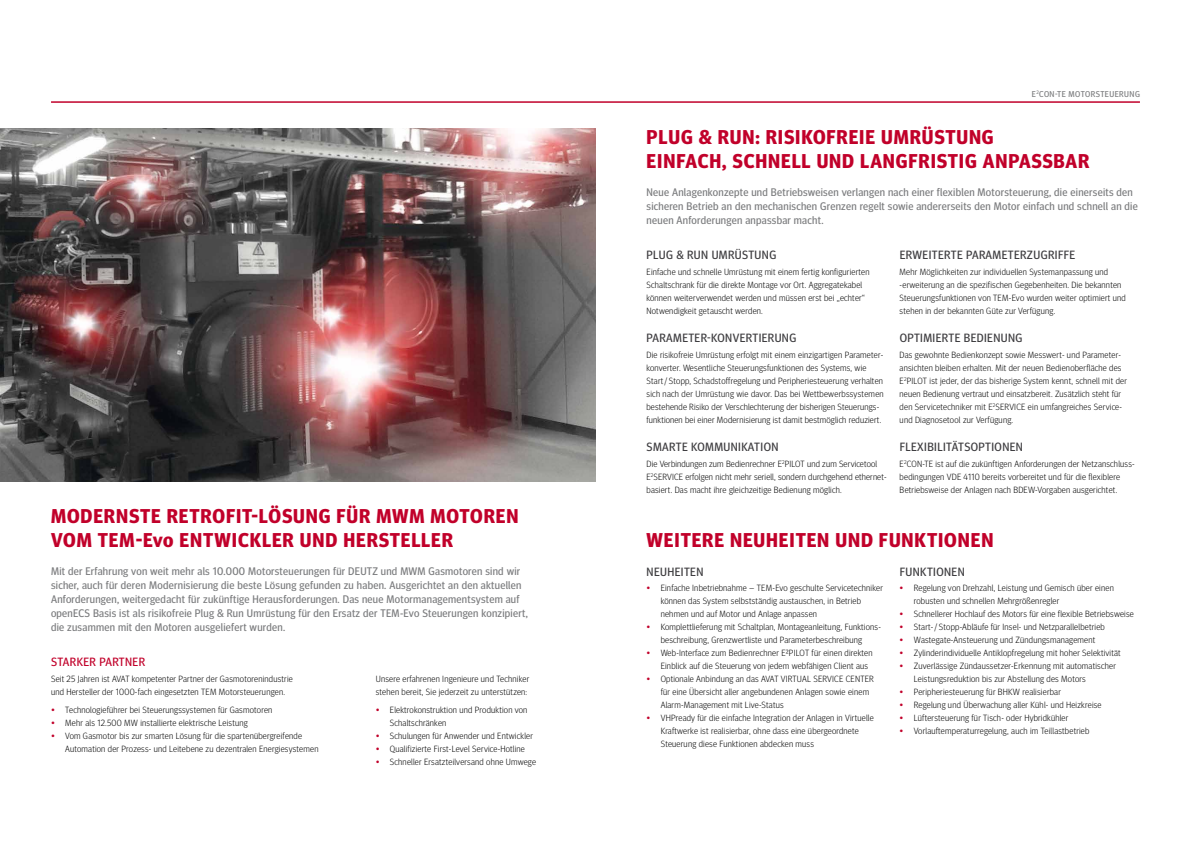
<style>
.page{position:relative;width:1191px;height:842px;background:#fff}
.page>*{position:absolute;margin:0;border:0;box-sizing:border-box;transform-origin:0 0}
.t1{font:700 20px/24px "Meta Headline OT";letter-spacing:.045em;color:#c1002a}
.t2{font:12px "Meta Headline OT";letter-spacing:.035em;color:#3e3d40}
.t3{font:12px "Meta Headline OT";letter-spacing:.035em;color:#c1002a}
.t4{font:11px/14px "Meta Headline OT";letter-spacing:.025em;color:#7b7c7e}
.t5{font:300 9px/13px "Meta Headline OT";letter-spacing:.025em;color:#000}
.t6{font:8.5px "Meta Headline OT";letter-spacing:.055em;color:#7b7c7e}
.s1{color:#c1002a}
</style>
<div class="page">
<hr style="left:51px;top:101px;width:1089px;height:2px;background:#c1002a">
<img style="left:0;top:128px;width:595px;height:353px">
<h1 class="t1" style="left:51px;top:505px;width:469px">MODERNSTE RETROFIT-LÖSUNG FÜR MWM MOTOREN<br>VOM TEM-Evo ENTWICKLER UND HERSTELLER</h1>
<p class="t4" style="left:51px;top:564px;width:478px">Mit der Erfahrung von weit mehr als 10.000 Motorsteuerungen für DEUTZ und MWM Gasmotoren sind wir sicher, auch für deren Modernisierung die beste Lösung gefunden zu haben. Ausgerichtet an den aktuellen Anforderungen, weitergedacht für zukünftige Herausforderungen. Das neue Motormanagementsystem auf openECS Basis ist als risikofreie Plug &amp; Run Umrüstung für den Ersatz der TEM-Evo Steuerungen konzipiert, die zusammen mit den Motoren ausgeliefert wurden.</p>
<h2 class="t3" style="left:51px;top:654px;width:95px">STARKER PARTNER</h2>
<p class="t5" style="left:51px;top:672px;width:243px">Seit 25 Jahren ist AVAT kompetenter Partner der Gasmotorenindustrie und Hersteller der 1000-fach eingesetzten TEM Motorsteuerungen.</p>
<p class="t5" style="left:51px;top:703px;width:223px"><span class="s1">•</span> Technologieführer bei Steuerungssystemen für Gasmotoren</p>
<p class="t5" style="left:51px;top:716px;width:198px"><span class="s1">•</span> Mehr als 12.500 MW installierte elektrische Leistung</p>
<p class="t5" style="left:65px;top:729px;width:255px;text-indent:-14px"><span class="s1">•</span> Vom Gasmotor bis zur smarten Lösung für die spartenübergreifende<br>Automation der Prozess- und Leitebene zu dezentralen Energiesystemen</p>
<p class="t5" style="left:376px;top:672px;width:155px">Unsere erfahrenen Ingenieure und Techniker stehen bereit, Sie jederzeit zu unterstützen:</p>
<p class="t5" style="left:390px;top:703px;width:139px;text-indent:-14px"><span class="s1">•</span> Elektrokonstruktion und Produktion von<br>Schaltschränken</p>
<p class="t5" style="left:376px;top:729px;width:159px"><span class="s1">•</span> Schulungen für Anwender und Entwickler</p>
<p class="t5" style="left:376px;top:742px;width:151px"><span class="s1">•</span> Qualifizierte First-Level Service-Hotline</p>
<p class="t5" style="left:376px;top:755px;width:162px"><span class="s1">•</span> Schneller Ersatzteilversand ohne Umwege</p>
<p class="t6" style="left:1032px;top:89px;width:109px">E<sup>2</sup>CON-TE MOTORSTEUERUNG</p>
<h1 class="t1" style="left:646px;top:126px;width:444px">PLUG &amp; RUN: RISIKOFREIE UMRÜSTUNG<br>EINFACH, SCHNELL UND LANGFRISTIG ANPASSBAR</h1>
<p class="t4" style="left:646px;top:185px;width:493px">Neue Anlagenkonzepte und Betriebsweisen verlangen nach einer flexiblen Motorsteuerung, die einerseits den sicheren Betrieb an den mechanischen Grenzen regelt sowie andererseits den Motor einfach und schnell an die neuen Anforderungen anpassbar macht.</p>
<h2 class="t2" style="left:646px;top:248px;width:131px">PLUG &amp; RUN UMRÜSTUNG</h2>
<p class="t5" style="left:646px;top:265px;width:224px">Einfache und schnelle Umrüstung mit einem fertig konfigurierten Schaltschrank für die direkte Montage vor Ort. Aggregatekabel können weiterverwendet werden und müssen erst bei „echter“ Notwendigkeit getauscht werden.</p>
<h2 class="t2" style="left:646px;top:331px;width:151px">PARAMETER-KONVERTIERUNG</h2>
<p class="t5" style="left:646px;top:348px;width:239px">Die risikofreie Umrüstung erfolgt mit einem einzigartigen Parameter&shy;konverter. Wesentliche Steuerungsfunktionen des Systems, wie Start / Stopp, Schadstoffregelung und Peripheriesteuerung verhalten sich nach der Umrüstung wie davor. Das bei Wettbewerbssystemen bestehende Risiko der Verschlechterung der bisherigen Steuerungs&shy;funktionen bei einer Modernisierung ist damit bestmöglich reduziert.</p>
<h2 class="t2" style="left:646px;top:439px;width:133px">SMARTE KOMMUNIKATION</h2>
<p class="t5" style="left:646px;top:457px;width:242px">Die Verbindungen zum Bedienrechner E<sup>2</sup>PILOT und zum Servicetool<br>E<sup>2</sup>SERVICE erfolgen nicht mehr seriell, sondern durchgehend ethernet&shy;basiert. Das macht ihre gleichzeitige Bedienung möglich.</p>
<h2 class="t2" style="left:899px;top:248px;width:177px">ERWEITERTE PARAMETERZUGRIFFE</h2>
<p class="t5" style="left:899px;top:265px;width:228px">Mehr Möglichkeiten zur individuellen Systemanpassung und -erweiterung an die spezifischen Gegebenheiten. Die bekannten Steuerungsfunktionen von TEM-Evo wurden weiter optimiert und stehen in der bekannten Güte zur Verfügung.</p>
<h2 class="t2" style="left:899px;top:331px;width:124px">OPTIMIERTE BEDIENUNG</h2>
<p class="t5" style="left:899px;top:348px;width:229px">Das gewohnte Bedienkonzept sowie Messwert- und Parameter&shy;ansichten bleiben erhalten. Mit der neuen Bedienoberfläche des E<sup>2</sup>PILOT ist jeder, der das bisherige System kennt, schnell mit der neuen Bedienung vertraut und einsatzbereit. Zusätzlich steht für den Servicetechniker mit E<sup>2</sup>SERVICE ein umfangreiches Service&shy;und Diagnosetool zur Verfügung.</p>
<h2 class="t2" style="left:899px;top:439px;width:125px">FLEXIBILITÄTSOPTIONEN</h2>
<p class="t5" style="left:899px;top:457px;width:237px">E<sup>2</sup>CON-TE ist auf die zukünftigen Anforderungen der Netzanschluss&shy;bedingungen VDE 4110 bereits vorbereitet und für die flexiblere<br>Betriebsweise der Anlagen nach BDEW-Vorgaben ausgerichtet.</p>
<h1 class="t1" style="left:646px;top:529px;width:348px">WEITERE NEUHEITEN UND FUNKTIONEN</h1>
<h2 class="t2" style="left:646px;top:564px;width:58px">NEUHEITEN</h2>
<p class="t5" style="left:660px;top:582px;width:224px;text-indent:-14px"><span class="s1">•</span> Einfache Inbetriebnahme – TEM-Evo geschulte Servicetechniker können das System selbstständig austauschen, in Betrieb nehmen und auf Motor und Anlage anpassen</p>
<p class="t5" style="left:646px;top:620px;width:236px;text-align:center"><span class="s1">•</span> Komplettlieferung mit Schaltplan, Montageanleitung, Funktions&shy;beschreibung, Grenzwertliste und Parameterbeschreibung</p>
<p class="t5" style="left:660px;top:646px;width:213px;text-indent:-14px"><span class="s1">•</span> Web-Interface zum Bedienrechner E²PILOT für einen direkten<br>Einblick auf die Steuerung von jedem webfähigen Client aus</p>
<p class="t5" style="left:660px;top:672px;width:215px;text-indent:-14px"><span class="s1">•</span> Optionale Anbindung an das AVAT VIRTUAL SERVICE CENTER für eine Übersicht aller angebundenen Anlagen sowie einem<br>Alarm-Management mit Live-Status</p>
<p class="t5" style="left:660px;top:711px;width:214px;text-indent:-14px"><span class="s1">•</span> VHPready für die einfache Integration der Anlagen in Virtuelle<br>Kraftwerke ist realisierbar, ohne dass eine übergeordnete<br>Steuerung diese Funktionen abdecken muss</p>
<h2 class="t2" style="left:899px;top:564px;width:67px">FUNKTIONEN</h2>
<p class="t5" style="left:913px;top:582px;width:201px;text-indent:-14px"><span class="s1">•</span> Regelung von Drehzahl, Leistung und Gemisch über einen robusten und schnellen Mehrgrößenregler</p>
<p class="t5" style="left:899px;top:607px;width:236px"><span class="s1">•</span> Schnellerer Hochlauf des Motors für eine flexible Betriebsweise</p>
<p class="t5" style="left:899px;top:620px;width:207px"><span class="s1">•</span> Start- / Stopp-Abläufe für Insel- und Netzparallelbetrieb</p>
<p class="t5" style="left:899px;top:633px;width:197px"><span class="s1">•</span> Wastegate-Ansteuerung und Zündungsmanagement</p>
<p class="t5" style="left:899px;top:646px;width:223px"><span class="s1">•</span> Zylinderindividuelle Antiklopfregelung mit hoher Selektivität</p>
<p class="t5" style="left:913px;top:659px;width:203px;text-indent:-14px"><span class="s1">•</span> Zuverlässige Zündaussetzer-Erkennung mit automatischer<br>Leistungsreduktion bis zur Abstellung des Motors</p>
<p class="t5" style="left:899px;top:685px;width:163px"><span class="s1">•</span> Peripheriesteuerung für BHKW realisierbar</p>
<p class="t5" style="left:899px;top:698px;width:203px"><span class="s1">•</span> Regelung und Überwachung aller Kühl- und Heizkreise</p>
<p class="t5" style="left:899px;top:711px;width:170px"><span class="s1">•</span> Lüftersteuerung für Tisch- oder Hybridkühler</p>
<p class="t5" style="left:899px;top:724px;width:191px"><span class="s1">•</span> Vorlauftemperaturregelung, auch im Teillastbetrieb</p>
</div>
